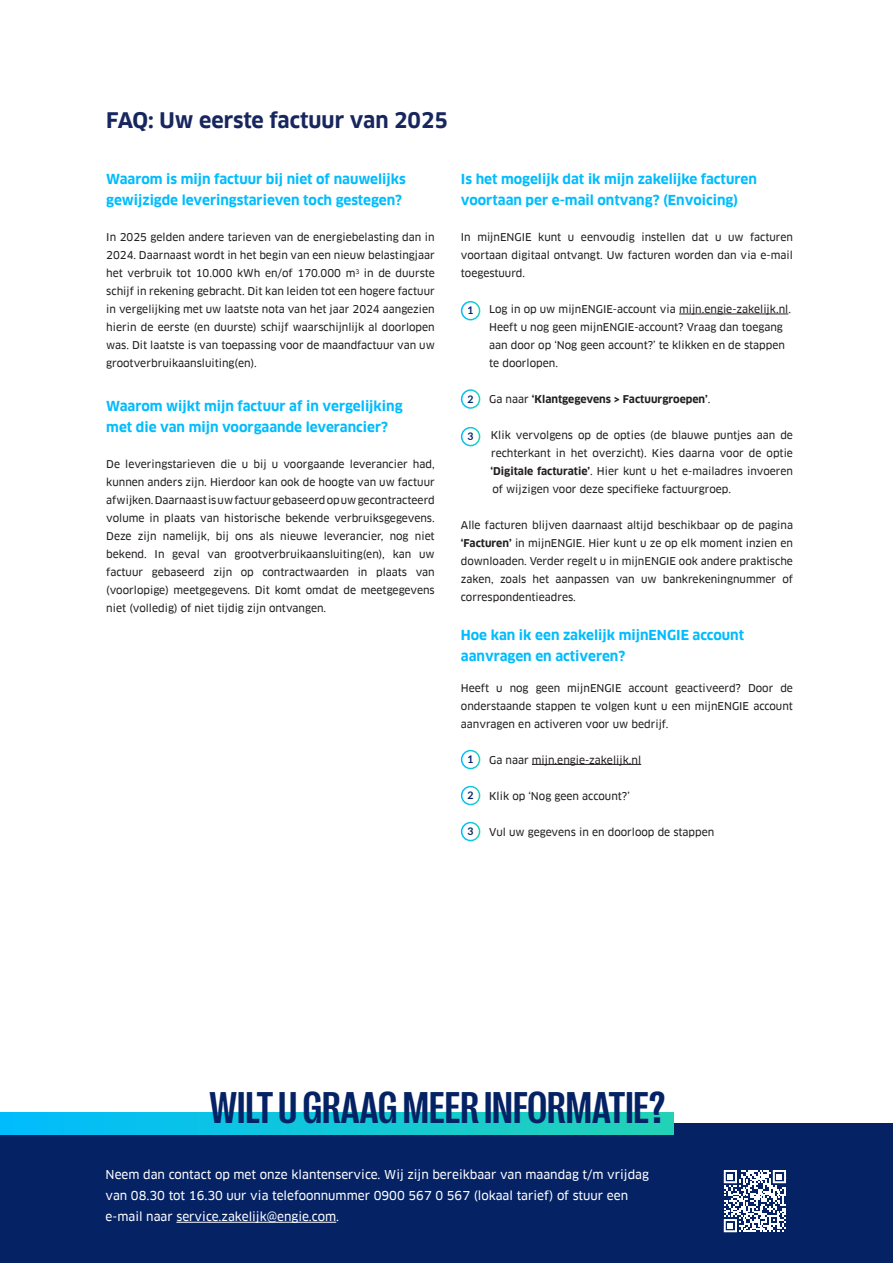
<style>
.page{position:relative;width:893px;height:1263px;background:#fff}
.page>*{position:absolute;margin:0;border:0;box-sizing:border-box;transform-origin:0 0}
.t1{font:700 condensed 45px "Right Grotesk";color:#052265}
.t2{font:700 21px "Clan Pro";color:#17265e}
.t3{font:700 13.5px/21px "Clan Pro";color:#00bcfd}
.t4{font:12px "Clan Pro News";color:#fff}
.t5{font:10.5px/18px "Clan Pro News";color:#231f20;text-align:justify}
.t6{font:700 10.5px "Clan Pro";color:#231f20}
.t7{font:700 10.5px "Lato";color:#052265}
.s1{font-family:"Clan Pro News";font-weight:400}
.s2{font-family:"Clan Pro";font-weight:700}
</style>
<div class="page">
<hr style="left:679px;top:314px;width:109px;height:1px;background:#231f20">
<div style="left:0;top:1123px;width:893px;height:140px;background:#052265"></div>
<div style="left:0;top:1113px;width:673px;height:21px;background:linear-gradient(to right,#00bcfd,#23d2b6)"></div>
<svg style="left:724px;top:1170px;width:62px;height:62px"></svg>
<hr style="left:176px;top:1222px;width:160px;height:1px;background:#fff">
<div style="left:461px;top:301px;width:19px;height:19px;border:2px solid #fff;border-radius:50%"></div>
<div style="left:461px;top:750px;width:19px;height:19px;border:2px solid #fff;border-radius:50%"></div>
<div style="left:461px;top:389px;width:19px;height:20px;border:2px solid #fff;border-radius:50%"></div>
<div style="left:461px;top:427px;width:19px;height:19px;border:2px solid #fff;border-radius:50%"></div>
<div style="left:461px;top:786px;width:19px;height:19px;border:2px solid #fff;border-radius:50%"></div>
<div style="left:461px;top:822px;width:19px;height:19px;border:2px solid #fff;border-radius:50%"></div>
<hr style="left:532px;top:764px;width:109px;height:1px;background:#231f20">
<p class="t2" style="left:106px;top:108px;width:343px">FAQ: Uw eerste factuur van 2025</p>
<p class="t3" style="left:106px;top:168px;width:301px">Waarom is mijn factuur bij niet of nauwelijks gewijzigde leveringstarieven toch gestegen?</p>
<p class="t3" style="left:461px;top:168px;width:297px">Is het mogelijk dat ik mijn zakelijke facturen voortaan per e-mail ontvang? (Envoicing)</p>
<p class="t5" style="left:106px;top:228px;width:330px">In 2025 gelden andere tarieven van de energiebelasting dan in 2024. Daarnaast wordt in het begin van een nieuw belastingjaar het verbruik tot 10.000 kWh en/of 170.000 m<sup>3</sup> in de duurste schijf in rekening gebracht. Dit kan leiden tot een hogere factuur in vergelijking met uw laatste nota van het jaar 2024 aangezien hierin de eerste (en duurste) schijf waarschijnlijk al doorlopen was. Dit laatste is van toepassing voor de maandfactuur van uw grootverbruikaansluiting(en).</p>
<p class="t3" style="left:106px;top:396px;width:298px">Waarom wijkt mijn factuur af in vergelijking</p>
<p class="t3" style="left:106px;top:417px;width:283px">met die van mijn voorgaande leverancier?</p>
<p class="t5" style="left:106px;top:456px;width:330px">De leveringstarieven die u bij u voorgaande leverancier had, kunnen anders zijn. Hierdoor kan ook de hoogte van uw factuur afwijken. Daarnaast is uw factuur gebaseerd op uw gecontracteerd volume in plaats van historische bekende verbruiksgegevens.<br>Deze zijn namelijk, bij ons als nieuwe leverancier, nog niet bekend. In geval van grootverbruikaansluiting(en), kan uw factuur gebaseerd zijn op contractwaarden in plaats van (voorlopige) meetgegevens. Dit komt omdat de meetgegevens niet (volledig) of niet tijdig zijn ontvangen.</p>
<p class="t5" style="left:461px;top:228px;width:334px">In mijnENGIE kunt u eenvoudig instellen dat u uw facturen voortaan digitaal ontvangt. Uw facturen worden dan via e-mail toegestuurd.</p>
<p class="t5" style="left:489px;top:300px;width:303px">Log in op uw mijnENGIE-account via mijn.engie-zakelijk.nl.<br>Heeft u nog geen mijnENGIE-account? Vraag dan toegang</p>
<p class="t5" style="left:489px;top:336px;width:297px">aan door op ‘Nog geen account?’ te klikken en de stappen te doorlopen.</p>
<p class="t6" style="left:489px;top:393px;width:223px"><span class="s1">Ga naar</span> ‘Klantgegevens &gt; Factuurgroepen’<span class="s1">.</span></p>
<p class="t5" style="left:490px;top:426px;width:304px">Klik vervolgens op de opties (de blauwe puntjes aan de rechterkant in het overzicht). Kies daarna voor de optie <span class="s2">‘Digitale facturatie’</span>. Hier kunt u het e-mailadres invoeren of wijzigen voor deze specifieke factuurgroep.</p>
<p class="t5" style="left:461px;top:516px;width:334px">Alle facturen blijven daarnaast altijd beschikbaar op de pagina <span class="s2">‘Facturen’</span> in mijnENGIE. Hier kunt u ze op elk moment inzien en downloaden. Verder regelt u in mijnENGIE ook andere praktische zaken, zoals het aanpassen van uw bankrekeningnummer of correspondentieadres.</p>
<p class="t3" style="left:461px;top:625px;width:285px">Hoe kan ik een zakelijk mijnENGIE account aanvragen en activeren?</p>
<p class="t7" style="left:468px;top:303px;width:8px">1</p>
<p class="t7" style="left:468px;top:391px;width:8px">2</p>
<p class="t7" style="left:468px;top:429px;width:8px">3</p>
<p class="t5" style="left:461px;top:679px;width:334px">Heeft u nog geen mijnENGIE account geactiveerd? Door de onderstaande stappen te volgen kunt u een mijnENGIE account aanvragen en activeren voor uw bedrijf.</p>
<p class="t5" style="left:489px;top:751px;width:153px">Ga naar mijn.engie-zakelijk.nl</p>
<p class="t5" style="left:489px;top:787px;width:142px">Klik op ‘Nog geen account?’</p>
<p class="t5" style="left:489px;top:823px;width:227px">Vul uw gegevens in en doorloop de stappen</p>
<p class="t7" style="left:468px;top:751px;width:8px">1</p>
<p class="t7" style="left:468px;top:788px;width:8px">2</p>
<p class="t7" style="left:468px;top:824px;width:8px">3</p>
<p class="t1" style="left:210px;top:1084px;width:457px">WILT U GRAAG MEER INFORMATIE?</p>
<p class="t4" style="left:106px;top:1168px;width:545px">Neem dan contact op met onze klantenservice. Wij zijn bereikbaar van maandag t/m vrijdag</p>
<p class="t4" style="left:106px;top:1189px;width:524px">van 08.30 tot 16.30 uur via telefoonnummer 0900 567 0 567 (lokaal tarief) of stuur een</p>
<p class="t4" style="left:106px;top:1210px;width:235px">e-mail naar service.zakelijk@engie.com.</p>
</div>
